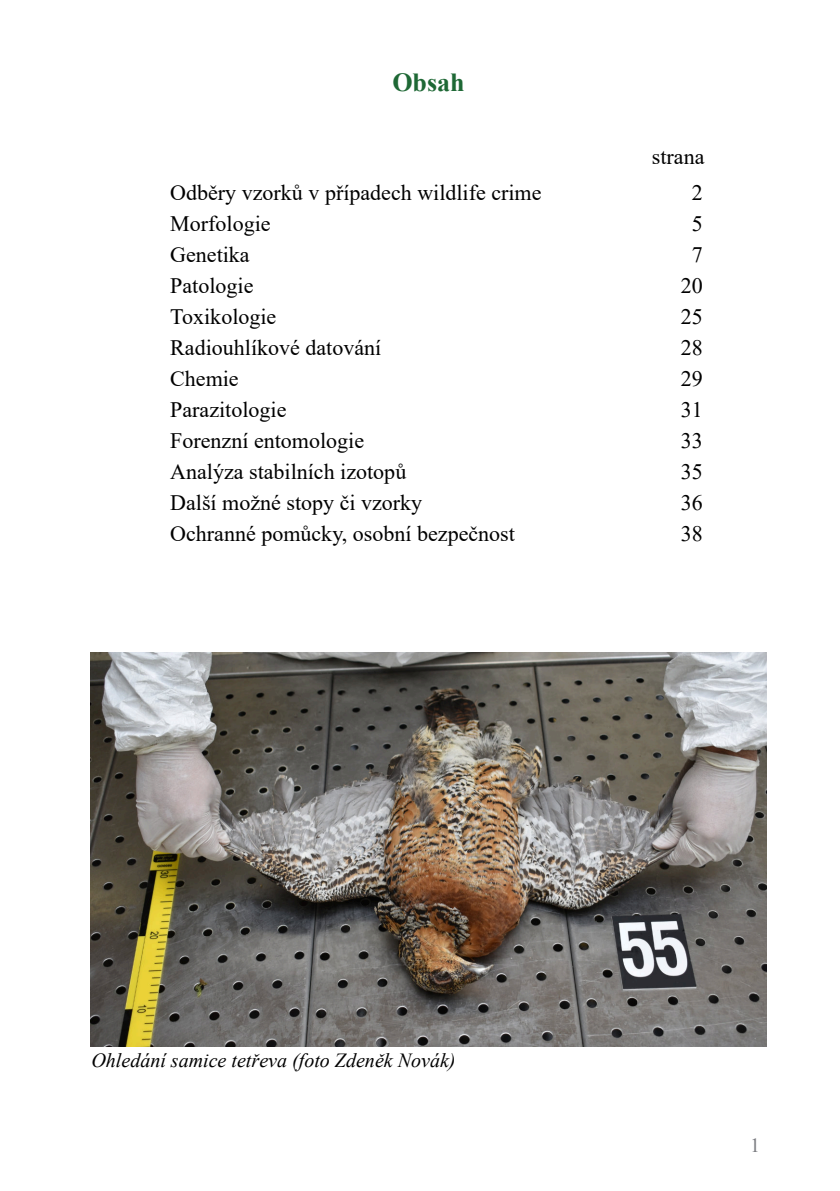
<style>
.page{position:relative;width:840px;height:1191px;background:#fff}
.page>*{position:absolute;margin:0;border:0;box-sizing:border-box;transform-origin:0 0}
.t1{font:700 26px "Times New Roman";color:#1e6835}
.t2{font:22px "Times New Roman";color:#000}
.t3{font:italic 20px "Times New Roman";color:#000}
.t4{font:20px "Times New Roman";color:#7c7d82}
</style>
<div class="page">
<img style="left:91px;top:652px;width:674px;height:394px">
<p class="t1" style="left:392px;top:73px;width:74px">Obsah</p>
<p class="t2" style="left:651px;top:149px;width:54px">strana</p>
<p class="t2" style="left:170px;top:185px;width:372px">Odběry vzorků v případech wildlife crime</p>
<p class="t2" style="left:691px;top:185px;width:12px">2</p>
<p class="t2" style="left:170px;top:216px;width:102px">Morfologie</p>
<p class="t2" style="left:691px;top:216px;width:12px">5</p>
<p class="t2" style="left:170px;top:247px;width:81px">Genetika</p>
<p class="t2" style="left:691px;top:247px;width:12px">7</p>
<p class="t2" style="left:170px;top:278px;width:85px">Patologie</p>
<p class="t2" style="left:680px;top:278px;width:24px">20</p>
<p class="t2" style="left:170px;top:309px;width:108px">Toxikologie</p>
<p class="t2" style="left:680px;top:309px;width:24px">25</p>
<p class="t2" style="left:170px;top:339px;width:212px">Radiouhlíkové datování</p>
<p class="t2" style="left:680px;top:339px;width:23px">28</p>
<p class="t2" style="left:170px;top:370px;width:70px">Chemie</p>
<p class="t2" style="left:680px;top:370px;width:23px">29</p>
<p class="t2" style="left:170px;top:401px;width:118px">Parazitologie</p>
<p class="t2" style="left:680px;top:401px;width:24px">31</p>
<p class="t2" style="left:170px;top:432px;width:195px">Forenzní entomologie</p>
<p class="t2" style="left:680px;top:432px;width:23px">33</p>
<p class="t2" style="left:170px;top:463px;width:237px">Analýza stabilních izotopů</p>
<p class="t2" style="left:680px;top:463px;width:23px">35</p>
<p class="t2" style="left:170px;top:494px;width:253px">Další možné stopy či vzorky</p>
<p class="t2" style="left:680px;top:494px;width:23px">36</p>
<p class="t2" style="left:170px;top:525px;width:346px">Ochranné pomůcky, osobní bezpečnost</p>
<p class="t2" style="left:680px;top:525px;width:23px">38</p>
<p class="t3" style="left:91px;top:1053px;width:365px">Ohledání samice tetřeva (foto Zdeněk Novák)</p>
<p class="t4" style="left:749px;top:1138px;width:11px">1</p>
</div>
